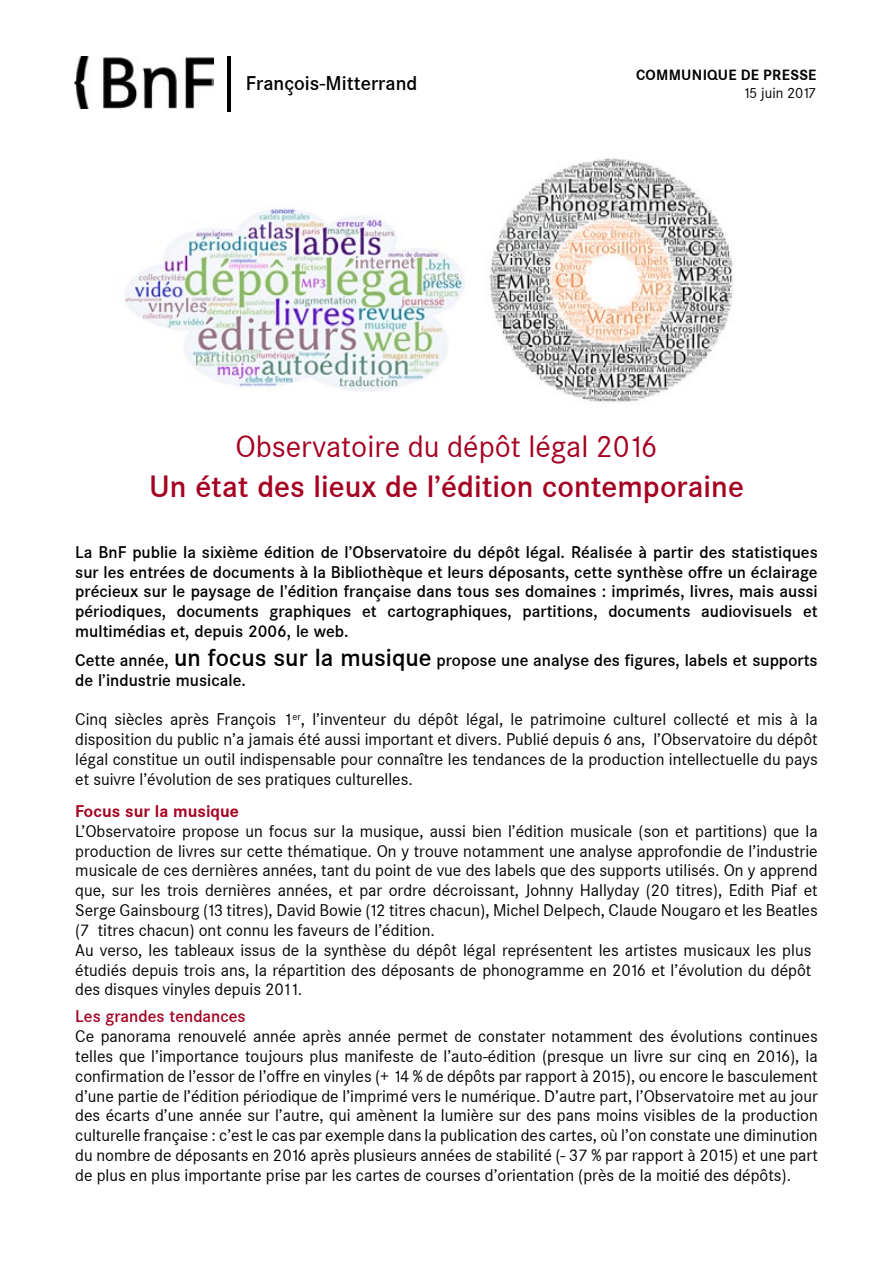
<style>
.page{position:relative;width:893px;height:1263px;background:#fff}
.page>*{position:absolute;margin:0;border:0;box-sizing:border-box;transform-origin:0 0}
.t1{font:55.8px "Corporate SBQ";color:#000}
.t2{font:500 30px "Corporate SBQ";color:#a50021}
.t3{font:30px "Corporate SBQ";color:#a50021}
.t4{font:500 19.35px "Corporate SBQ";color:#000}
.t5{font:16.5px/19.8px "Corporate SBQ";color:#000;text-align:justify}
.t6{font:500 16.5px/19.8px "Corporate SBQ";color:#000;text-align:justify}
.t7{font:500 16.5px "Corporate SBQ";color:#a50021}
.t8{font:700 16.5px "Corporate SBQ";color:#a50021}
.t9{font:700 14.4px "Corporate SBQ";letter-spacing:.02em;color:#000}
.t10{font:14.4px "Corporate SBQ";color:#000}
.s1{font-size:24px}
</style>
<div class="page">
<img style="left:74px;top:57px;width:139px;height:52px">
<img style="left:124px;top:205px;width:342px;height:186px">
<img style="left:489px;top:158px;width:244px;height:244px">
<p class="t1" style="left:222px;top:46px;width:14px">|</p>
<h5 class="t9" style="left:636px;top:67px;width:182px">COMMUNIQUE DE PRESSE</h5>
<p class="t4" style="left:246px;top:72px;width:173px">François-Mitterrand</p>
<p class="t10" style="left:743px;top:84px;width:75px">15 juin 2017</p>
<p class="t3" style="left:235px;top:429px;width:424px">Observatoire du dépôt légal 2016</p>
<h2 class="t2" style="left:149px;top:469px;width:596px">Un état des lieux de l’édition contemporaine</h2>
<p class="t6" style="left:75px;top:542px;width:744px">La BnF publie la sixième édition de l’Observatoire du dépôt légal. Réalisée à partir des statistiques sur les entrées de documents à la Bibliothèque et leurs déposants, cette synthèse offre un éclairage précieux sur le paysage de l’édition française dans tous ses domaines : imprimés, livres, mais aussi périodiques, documents graphiques et cartographiques, partitions, documents audiovisuels et multimédias et, depuis 2006, le web.</p>
<p class="t6" style="left:75px;top:650px;width:744px">Cette année, <span class="s1">un focus sur la musique</span> propose une analyse des figures, labels et supports de l’industrie musicale.</p>
<p class="t5" style="left:75px;top:710px;width:744px">Cinq siècles après François 1<sup>er</sup>, l’inventeur du dépôt légal, le patrimoine culturel collecté et mis à la disposition du public n’a jamais été aussi important et divers. Publié depuis 6 ans, l’Observatoire du dépôt légal constitue un outil indispensable pour connaître les tendances de la production intellectuelle du pays et suivre l’évolution de ses pratiques culturelles.</p>
<h4 class="t8" style="left:75px;top:801px;width:165px">Focus sur la musique</h4>
<p class="t5" style="left:75px;top:821px;width:744px;text-align:left">L’Observatoire propose un focus sur la musique, aussi bien l’édition musicale (son et partitions) que la production de livres sur cette thématique. On y trouve notamment une analyse approfondie de l’industrie musicale de ces dernières années, tant du point de vue des labels que des supports utilisés. On y apprend que, sur les trois dernières années, et par ordre décroissant, Johnny Hallyday (20 titres), Edith Piaf et Serge Gainsbourg (13 titres), David Bowie (12 titres chacun), Michel Delpech, Claude Nougaro et les Beatles (7 titres chacun) ont connu les faveurs de l’édition.<br>Au verso, les tableaux issus de la synthèse du dépôt légal représentent les artistes musicaux les plus étudiés depuis trois ans, la répartition des déposants de phonogramme en 2016 et l’évolution du dépôt des disques vinyles depuis 2011.</p>
<p class="t7" style="left:75px;top:1007px;width:172px">Les grandes tendances</p>
<p class="t5" style="left:75px;top:1026px;width:744px">Ce panorama renouvelé année après année permet de constater notamment des évolutions continues telles que l’importance toujours plus manifeste de l’auto-édition (presque un livre sur cinq en 2016), la confirmation de l’essor de l’offre en vinyles (+ 14 % de dépôts par rapport à 2015), ou encore le basculement d’une partie de l’édition périodique de l’imprimé vers le numérique. D’autre part, l’Observatoire met au jour des écarts d’une année sur l’autre, qui amènent la lumière sur des pans moins visibles de la production culturelle française : c’est le cas par exemple dans la publication des cartes, où l’on constate une diminution du nombre de déposants en 2016 après plusieurs années de stabilité (- 37 % par rapport à 2015) et une part de plus en plus importante prise par les cartes de courses d’orientation (près de la moitié des dépôts).</p>
</div>
